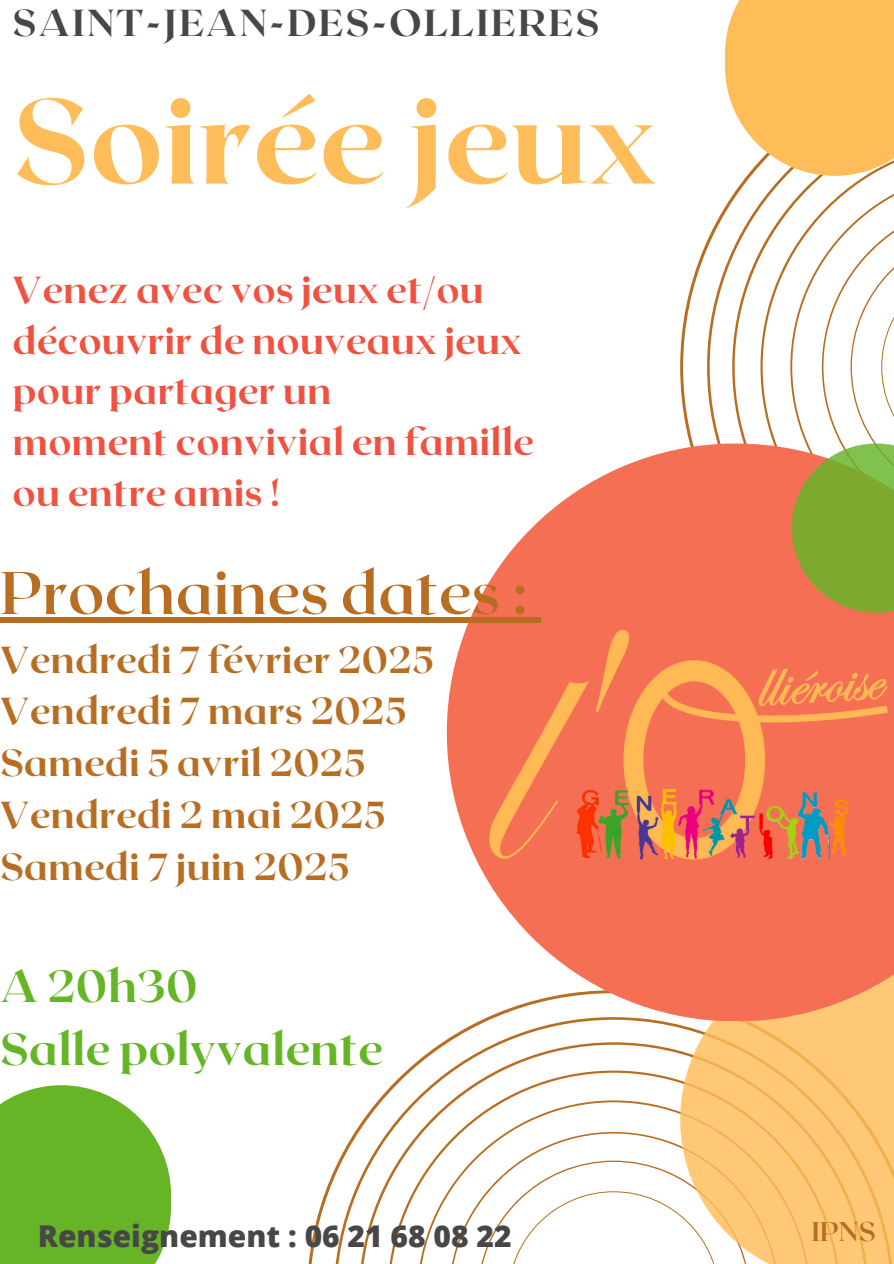
<style>
.page{position:relative;width:894px;height:1264px;background:#fff}
.page>*{position:absolute;margin:0;border:0;box-sizing:border-box;transform-origin:0 0}
.t1{font:800 120px "Roxborough CF";color:#ffbd59}
.t2{font:700 60px "Roxborough CF";color:#b76e22}
.t3{font:800 45px/63px "Roxborough CF";color:#65b526}
.t4{font:800 37.5px/50.7px "Roxborough CF";color:#ef5241}
.t5{font:800 37.5px/51.8px "Roxborough CF";color:#b76e22}
.t6{font:800 37.5px "Roxborough CF";letter-spacing:.055em;color:#474747}
.t7{font:800 30px "Open Sans";color:#474747}
.t8{font:700 27px "Roxborough CF";color:#b76e22}
</style>
<div class="page">
<svg style="left:680px;top:243px;width:26px;height:200px"></svg>
<svg style="left:706px;top:209px;width:18px;height:234px"></svg>
<svg style="left:334px;top:1021px;width:346px;height:242px"></svg>
<svg style="left:680px;top:1021px;width:213px;height:242px;background:#fdca7f"></svg>
<svg style="left:446px;top:443px;width:447px;height:578px;fill:#f46f54"></svg>
<img style="left:466px;top:616px;width:427px;height:275px">
<svg style="left:0;top:1085px;width:171px;height:178px;background:#75bd3d"></svg>
<svg style="left:724px;top:0;width:169px;height:612px"></svg>
<div style="left:0;top:617px;width:528px;height:6px;background:#b76e22"></div>
<div style="left:528px;top:617px;width:12px;height:6px;background:#b76e22"></div>
<h1 class="t6" style="left:13px;top:-1px;width:588px">SAINT-JEAN-DES-OLLIERES</h1>
<h3 class="t1" style="left:13px;top:63px;width:646px">Soirée jeux</h3>
<h4 class="t4" style="left:13px;top:262px;width:522px">Venez avec vos jeux et/ou découvrir de nouveaux jeux pour partager un<br>moment convivial en famille ou entre amis !</h4>
<p class="t2" style="left:0;top:554px;width:529px">Prochaines dates :</p>
<p class="t5" style="left:0;top:631px;width:435px">Vendredi 7 février 2025<br>Vendredi 7 mars 2025<br>Samedi 5 avril 2025<br>Vendredi 2 mai 2025<br>Samedi 7 juin 2025</p>
<p class="t3" style="left:0;top:952px;width:384px">A 20h30<br>Salle polyvalente</p>
<p class="t7" style="left:38px;top:1214px;width:475px">Renseignement : 06 21 68 08 22</p>
<p class="t8" style="left:811px;top:1213px;width:66px">IPNS</p>
</div>
